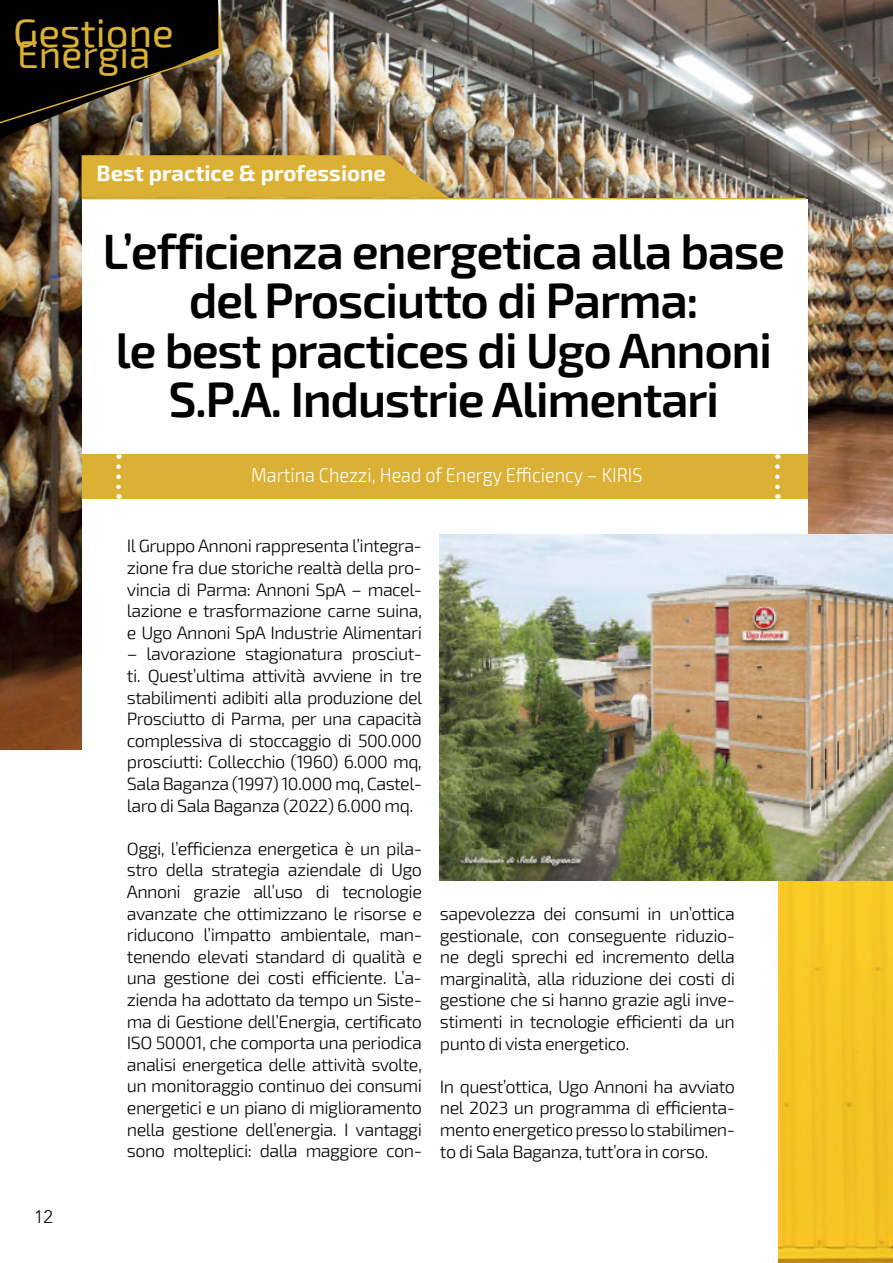
<style>
.page{position:relative;width:893px;height:1263px;background:#fff}
.page>*{position:absolute;margin:0;border:0;box-sizing:border-box;transform-origin:0 0}
.t1{font:600 49.5px/49.5px "Exo 2";letter-spacing:-.03em;color:#000;text-align:center}
.t2{font:40.35px "Exo 2";color:#dab035}
.t3{font:38.85px "Exo 2";color:#dab035}
.t4{font:700 22.2px "Exo 2";color:#fff}
.t5{font:300 20.25px "Exo 2";color:#fff;scale:.89 1}
.t6{font:300 18px/21.6px "Exo 2";letter-spacing:-.03em;color:#000;text-align:justify}
.t7{font:300 18px "Avenir LT Std";color:#000}
</style>
<div class="page">
<img style="left:0;top:0;width:893px;height:749px">
<img style="left:0;top:0;width:224px;height:139px">
<div style="left:82px;top:199px;width:726px;height:851px;background:#fff"></div>
<img style="left:778px;top:881px;width:115px;height:382px">
<div style="left:82px;top:454px;width:726px;height:45px;background:#dab035"></div>
<svg style="left:82px;top:155px;width:367px;height:43px;background:#d7af3b"></svg>
<hr style="left:82px;top:198px;width:724px;height:1px;background:#dab035">
<svg style="left:116px;top:466px;width:5px;height:33px"></svg>
<svg style="left:775px;top:466px;width:5px;height:33px"></svg>
<img style="left:440px;top:534px;width:453px;height:347px">
<h2 class="t2" style="left:13px;top:6px;width:162px">Gestione</h2>
<h3 class="t3" style="left:17px;top:30px;width:135px">Energia</h3>
<p class="t4" style="left:97px;top:160px;width:291px">Best practice &amp; professione</p>
<h1 class="t1" style="left:103px;top:228px;width:684px">L’efficienza energetica alla base del Prosciutto di Parma:<br>le best practices di Ugo Annoni<br>S.P.A. Industrie Alimentari</h1>
<p class="t5" style="left:251px;top:462px;width:441px">Martina Chezzi, Head of Energy Efficiency – KIRIS</p>
<p class="t7" style="left:34px;top:1206px;width:20px">12</p>
<p class="t6" style="left:127px;top:534px;width:297px">Il Gruppo Annoni rappresenta l’integra&shy;zione fra due storiche realtà della pro&shy;vincia di Parma: Annoni SpA – macel&shy;lazione e trasformazione carne suina, e Ugo Annoni SpA Industrie Alimentari</p>
<p class="t6" style="left:127px;top:642px;width:297px">– lavorazione stagionatura prosciut&shy;ti. Quest’ultima attività avviene in tre stabilimenti adibiti alla produzione del Prosciutto di Parma, per una capacità complessiva di stoccaggio di 500.000 prosciutti: Collecchio (1960) 6.000 mq, Sala Baganza (1997) 10.000 mq, Castel&shy;laro di Sala Baganza (2022) 6.000 mq.</p>
<p class="t6" style="left:127px;top:837px;width:297px">Oggi, l’efficienza energetica è un pila&shy;stro della strategia aziendale di Ugo Annoni grazie all’uso di tecnologie avanzate che ottimizzano le risorse e riducono l’impatto ambientale, man&shy;tenendo elevati standard di qualità e una gestione dei costi efficiente. L’a&shy;zienda ha adottato da tempo un Siste&shy;ma di Gestione dell’Energia, certificato ISO 50001, che comporta una periodica analisi energetica delle attività svolte, un monitoraggio continuo dei consumi energetici e un piano di miglioramento nella gestione dell’energia. I vantaggi sono molteplici: dalla maggiore con-</p>
<p class="t6" style="left:440px;top:902px;width:297px">sapevolezza dei consumi in un’ottica gestionale, con conseguente riduzio&shy;ne degli sprechi ed incremento della marginalità, alla riduzione dei costi di gestione che si hanno grazie agli inve&shy;stimenti in tecnologie efficienti da un punto di vista energetico.</p>
<p class="t6" style="left:440px;top:1075px;width:297px">In quest’ottica, Ugo Annoni ha avviato nel 2023 un programma di efficienta&shy;mento energetico presso lo stabilimen&shy;to di Sala Baganza, tutt’ora in corso.</p>
</div>
